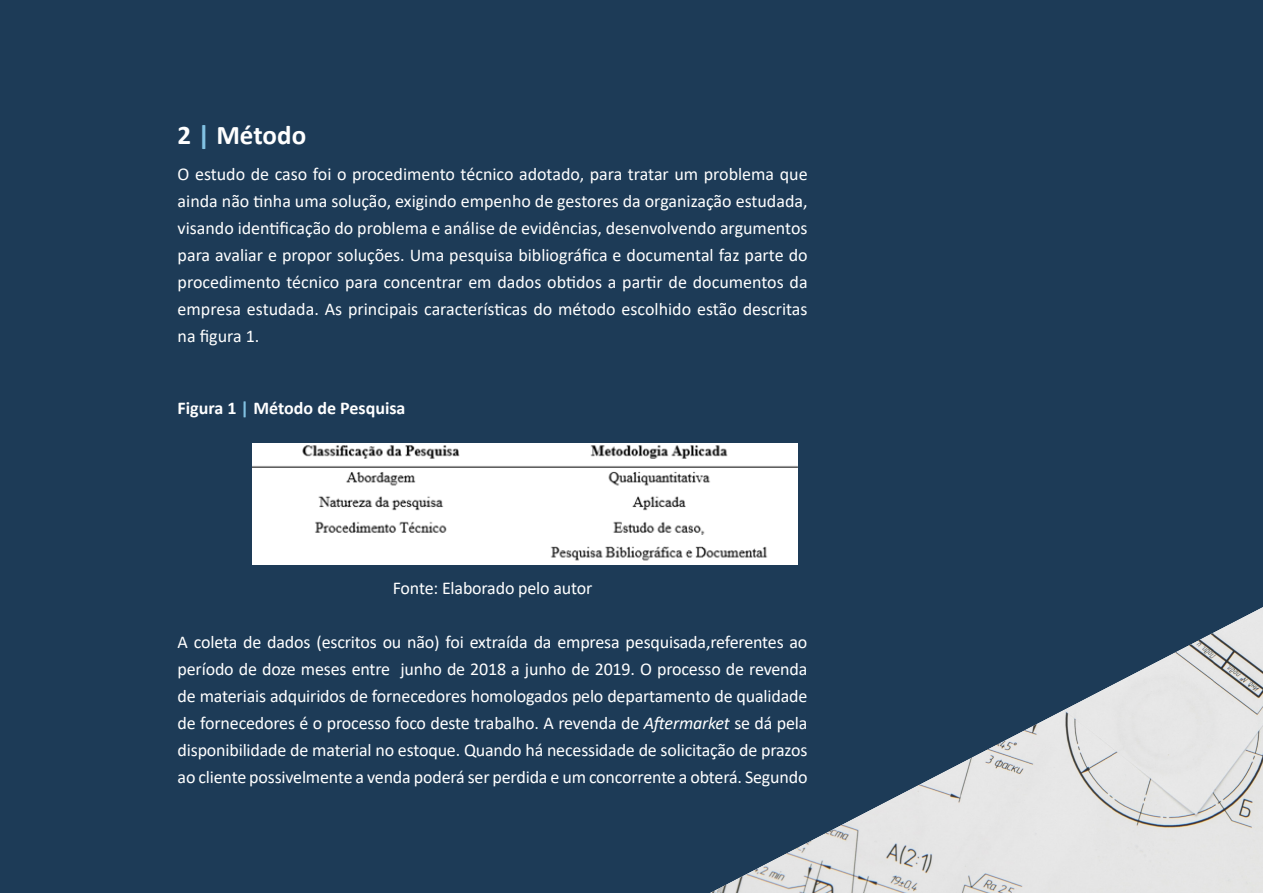
<style>
.page{position:relative;width:1263px;height:893px;background:#1d3b57}
.page>*{position:absolute;margin:0;border:0;box-sizing:border-box;transform-origin:0 0}
.t1{font:700 27px "Calibri";color:#fff}
.t2{font:18px/27px "Calibri";letter-spacing:-.01em;color:#fff;text-align:justify}
.t3{font:700 18px "Calibri";color:#fff}
.s1{color:#82c2e3}
.s2{font-style:italic}
</style>
<div class="page">
<img style="left:710px;top:607px;width:553px;height:286px">
<img style="left:252px;top:443px;width:545px;height:121px">
<h1 class="t1" style="left:178px;top:116px;width:130px">2 <span class="s1">|</span> Método</h1>
<p class="t2" style="left:178px;top:160px;width:631px">O estudo de caso foi o procedimento técnico adotado, para tratar um problema que ainda não tinha uma solução, exigindo empenho de gestores da organização estudada, visando identificação do problema e análise de evidências, desenvolvendo argumentos para avaliar e propor soluções. Uma pesquisa bibliográfica e documental faz parte do procedimento técnico para concentrar em dados obtidos a partir de documentos da empresa estudada. As principais características do método escolhido estão descritas na figura 1.</p>
<p class="t3" style="left:178px;top:395px;width:229px">Figura 1 <span class="s1">|</span> Método de Pesquisa</p>
<p class="t2" style="left:393px;top:574px;width:201px">Fonte: Elaborado pelo autor</p>
<p class="t2" style="left:178px;top:628px;width:631px">A coleta de dados (escritos ou não) foi extraída da empresa pesquisada,referentes ao período de doze meses entre junho de 2018 a junho de 2019. O processo de revenda de materiais adquiridos de fornecedores homologados pelo departamento de qualidade de fornecedores é o processo foco deste trabalho. A revenda de <span class="s2">Aftermarket</span> se dá pela disponibilidade de material no estoque. Quando há necessidade de solicitação de prazos ao cliente possivelmente a venda poderá ser perdida e um concorrente a obterá. Segundo</p>
</div>
